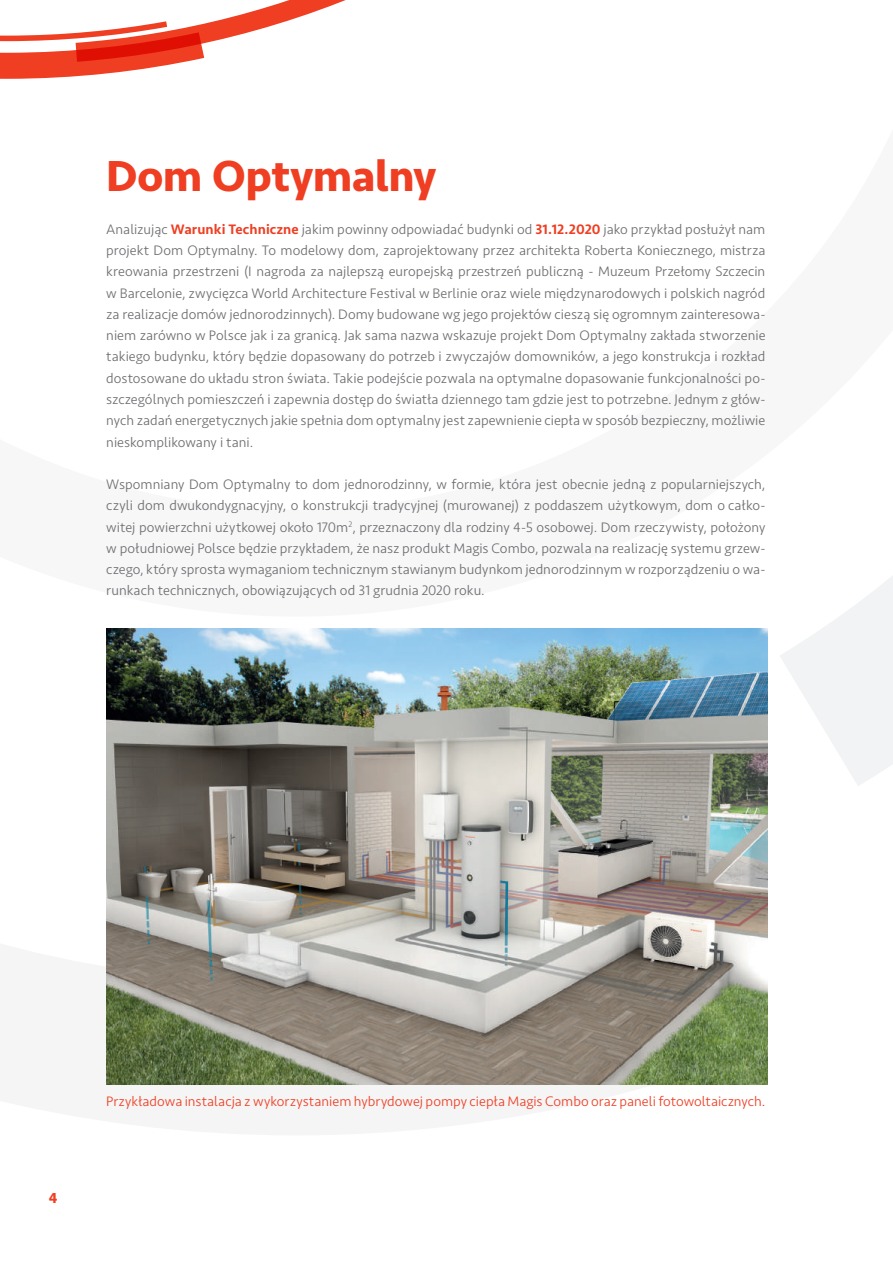
<style>
.page{position:relative;width:893px;height:1263px;background:#fff}
.page>*{position:absolute;margin:0;border:0;box-sizing:border-box;transform-origin:0 0}
.t1{font:700 45px "Seravek";color:#ef3e22}
.t2{font:700 15px "Seravek";color:#ef3e22}
.t3{font:300 14.25px/21.3px "Seravek";color:#6c6d70;text-align:justify}
.t4{font:300 14.25px "Seravek";letter-spacing:.005em;color:#ef3e22}
.s1{font-weight:500;color:#ef3e22}
</style>
<div class="page">
<svg style="left:780px;top:576px;width:113px;height:210px;fill:#f2f3f4"></svg>
<svg style="left:0;top:0;width:346px;height:79px"></svg>
<img style="left:106px;top:629px;width:661px;height:455px">
<h1 class="t1" style="left:106px;top:148px;width:331px">Dom Optymalny</h1>
<p class="t3" style="left:106px;top:219px;width:661px">Analizując <span class="s1">Warunki Techniczne</span> jakim powinny odpowiadać budynki od <span class="s1">31.12.2020</span> jako przykład posłużył nam projekt Dom Optymalny. To modelowy dom, zaprojektowany przez architekta Roberta Koniecznego, mistrza kreowania przestrzeni (I nagroda za najlepszą europejską przestrzeń publiczną - Muzeum Przełomy Szczecin w Barcelonie, zwycięzca World Architecture Festival w Berlinie oraz wiele międzynarodowych i polskich nagród za realizacje domów jednorodzinnych). Domy budowane wg jego projektów cieszą się ogromnym zainteresowa&shy;niem zarówno w Polsce jak i za granicą. Jak sama nazwa wskazuje projekt Dom Optymalny zakłada stworzenie takiego budynku, który będzie dopasowany do potrzeb i zwyczajów domowników, a jego konstrukcja i rozkład dostosowane do układu stron świata. Takie podejście pozwala na optymalne dopasowanie funkcjonalności po&shy;szczególnych pomieszczeń i zapewnia dostęp do światła dziennego tam gdzie jest to potrzebne. Jednym z głów&shy;nych zadań energetycznych jakie spełnia dom optymalny jest zapewnienie ciepła w sposób bezpieczny, możliwie nieskomplikowany i tani.</p>
<p class="t3" style="left:106px;top:474px;width:661px">Wspomniany Dom Optymalny to dom jednorodzinny, w formie, która jest obecnie jedną z popularniejszych, czyli dom dwukondygnacyjny, o konstrukcji tradycyjnej (murowanej) z poddaszem użytkowym, dom o całko&shy;witej powierzchni użytkowej około 170m<sup>2</sup>, przeznaczony dla rodziny 4-5 osobowej. Dom rzeczywisty, położony w południowej Polsce będzie przykładem, że nasz produkt Magis Combo, pozwala na realizację systemu grzew&shy;czego, który sprosta wymaganiom technicznym stawianym budynkom jednorodzinnym w rozporządzeniu o wa&shy;runkach technicznych, obowiązujących od 31 grudnia 2020 roku.</p>
<p class="t2" style="left:49px;top:1189px;width:10px">4</p>
<p class="t4" style="left:106px;top:1092px;width:660px">Przykładowa instalacja z wykorzystaniem hybrydowej pompy ciepła Magis Combo oraz paneli fotowoltaicznych.</p>
</div>
